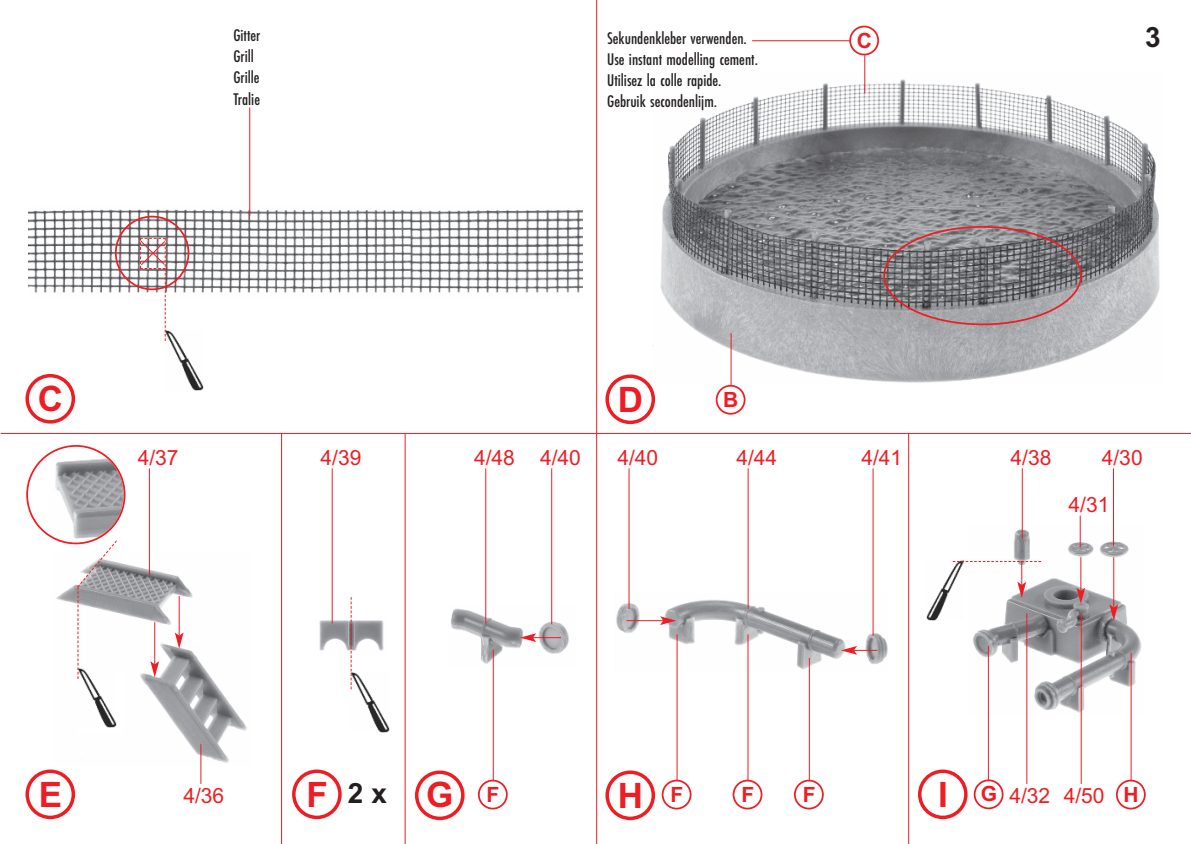
<style>
.page{position:relative;width:1191px;height:844px;background:#fff}
.page>*{position:absolute;margin:0;border:0;box-sizing:border-box;transform-origin:0 0}
.t1{font:700 35px "Arial";color:#ee1d23}
.t2{font:700 28px "Arial";color:#231f20}
.t3{font:21px "Arial";color:#ee1d23}
.t4{font:700 21px "Arial";color:#ee1d23}
.t5{font:17.5px/21px "Futura EF Medium Con";color:#231f20}
.s1{font-size:21px}
</style>
<div class="page">
<hr style="left:596px;top:0;width:1px;height:843px;background:#ee1d23">
<hr style="left:281px;top:434px;width:1px;height:409px;background:#ee1d23">
<hr style="left:405px;top:434px;width:1px;height:409px;background:#ee1d23">
<hr style="left:908px;top:434px;width:1px;height:409px;background:#ee1d23">
<hr style="left:1px;top:433px;width:1190px;height:1px;background:#ee1d23">
<img style="left:652px;top:73px;width:508px;height:311px">
<img style="left:29px;top:206px;width:553px;height:87px">
<img style="left:77px;top:553px;width:170px;height:212px">
<img style="left:319px;top:617px;width:65px;height:37px">
<img style="left:351px;top:672px;width:39px;height:60px">
<img style="left:451px;top:605px;width:118px;height:61px">
<img style="left:616px;top:593px;width:272px;height:79px">
<img style="left:973px;top:526px;width:169px;height:189px">
<svg style="left:883px;top:226px;width:198px;height:99px;background:#898184"></svg>
<svg style="left:25px;top:374px;width:50px;height:49px"></svg>
<svg style="left:605px;top:374px;width:50px;height:50px"></svg>
<svg style="left:715px;top:385px;width:30px;height:29px"></svg>
<svg style="left:849px;top:26px;width:30px;height:29px"></svg>
<svg style="left:25px;top:769px;width:50px;height:50px"></svg>
<svg style="left:292px;top:769px;width:50px;height:50px"></svg>
<svg style="left:415px;top:770px;width:49px;height:49px"></svg>
<svg style="left:605px;top:770px;width:50px;height:49px"></svg>
<svg style="left:918px;top:769px;width:49px;height:50px"></svg>
<svg style="left:478px;top:779px;width:30px;height:30px"></svg>
<svg style="left:973px;top:779px;width:30px;height:30px"></svg>
<svg style="left:1116px;top:779px;width:29px;height:30px"></svg>
<svg style="left:351px;top:597px;width:1px;height:92px"></svg>
<div style="left:78px;top:668px;width:45px;height:64px;background:#fff"></div>
<img style="left:78px;top:678px;width:39px;height:49px">
<svg style="left:26px;top:445px;width:99px;height:233px"></svg>
<img style="left:170px;top:341px;width:33px;height:49px">
<img style="left:926px;top:560px;width:38px;height:60px">
<hr style="left:249px;top:107px;width:1px;height:109px;background:#ee1d23">
<hr style="left:864px;top:55px;width:1px;height:38px;background:#ee1d23">
<hr style="left:730px;top:333px;width:1px;height:52px;background:#ee1d23">
<hr style="left:752px;top:40px;width:98px;height:1px;background:#ee1d23">
<hr style="left:149px;top:468px;width:1px;height:107px;background:#ee1d23">
<hr style="left:332px;top:468px;width:1px;height:155px;background:#ee1d23">
<hr style="left:485px;top:468px;width:1px;height:155px;background:#ee1d23">
<hr style="left:551px;top:468px;width:1px;height:156px;background:#ee1d23">
<hr style="left:493px;top:649px;width:1px;height:132px;background:#ee1d23">
<svg style="left:661px;top:779px;width:30px;height:30px"></svg>
<hr style="left:676px;top:634px;width:1px;height:147px;background:#ee1d23">
<svg style="left:732px;top:779px;width:30px;height:30px"></svg>
<hr style="left:747px;top:634px;width:1px;height:147px;background:#ee1d23">
<svg style="left:794px;top:779px;width:29px;height:30px"></svg>
<hr style="left:809px;top:657px;width:1px;height:124px;background:#ee1d23">
<hr style="left:988px;top:646px;width:1px;height:135px;background:#ee1d23">
<hr style="left:1130px;top:652px;width:1px;height:129px;background:#ee1d23">
<hr style="left:628px;top:468px;width:1px;height:140px;background:#ee1d23">
<hr style="left:747px;top:468px;width:1px;height:140px;background:#ee1d23">
<hr style="left:872px;top:468px;width:1px;height:168px;background:#ee1d23">
<hr style="left:1021px;top:468px;width:1px;height:70px;background:#ee1d23">
<hr style="left:1113px;top:468px;width:1px;height:78px;background:#ee1d23">
<hr style="left:1079px;top:515px;width:1px;height:32px;background:#ee1d23">
<hr style="left:200px;top:744px;width:1px;height:39px;background:#ee1d23">
<hr style="left:1080px;top:613px;width:1px;height:170px;background:#ee1d23">
<hr style="left:1026px;top:613px;width:1px;height:170px;background:#ee1d23">
<svg style="left:115px;top:216px;width:74px;height:125px"></svg>
<hr style="left:154px;top:622px;width:1px;height:42px;background:#ee1d23">
<svg style="left:150px;top:661px;width:9px;height:16px"></svg>
<hr style="left:179px;top:596px;width:1px;height:39px;background:#ee1d23">
<svg style="left:175px;top:632px;width:8px;height:16px"></svg>
<svg style="left:520px;top:633px;width:41px;height:9px"></svg>
<svg style="left:841px;top:645px;width:36px;height:9px"></svg>
<svg style="left:952px;top:561px;width:89px;height:36px"></svg>
<hr style="left:1080px;top:557px;width:1px;height:33px;background:#ee1d23">
<svg style="left:1076px;top:587px;width:9px;height:16px"></svg>
<hr style="left:1113px;top:557px;width:1px;height:50px;background:#ee1d23">
<svg style="left:1109px;top:604px;width:9px;height:16px"></svg>
<hr style="left:626px;top:620px;width:37px;height:1px;background:#ee1d23">
<svg style="left:660px;top:616px;width:16px;height:9px"></svg>
<p class="t5" style="left:233px;top:26px;width:28px">Gitter<br>Grill<br>Grille<br>Tralie</p>
<p class="t5" style="left:607px;top:29px;width:152px">Sekundenkleber verwenden.<br>Use instant modelling cement.<br>Utilisez la colle rapide.<br>Gebruik secondenlijm.</p>
<p class="t4" style="left:857px;top:28px;width:17px">C</p>
<h1 class="t1" style="left:38px;top:378px;width:27px">C</h1>
<h1 class="t1" style="left:618px;top:379px;width:27px">D</h1>
<p class="t4" style="left:723px;top:387px;width:17px">B</p>
<h2 class="t2" style="left:1145px;top:21px;width:17px">3</h2>
<p class="t3" style="left:138px;top:445px;width:42px">4/37</p>
<p class="t3" style="left:320px;top:445px;width:42px">4/39</p>
<p class="t3" style="left:474px;top:445px;width:108px">4/48 4/40</p>
<p class="t3" style="left:617px;top:445px;width:42px">4/40</p>
<p class="t3" style="left:736px;top:445px;width:42px">4/44</p>
<p class="t3" style="left:861px;top:445px;width:42px">4/41</p>
<p class="t3" style="left:1010px;top:445px;width:42px">4/38</p>
<p class="t3" style="left:1101px;top:445px;width:42px">4/30</p>
<p class="t3" style="left:1068px;top:492px;width:42px">4/31</p>
<h1 class="t1" style="left:39px;top:774px;width:25px">E</h1>
<h1 class="t1" style="left:306px;top:774px;width:23px">F</h1>
<h1 class="t1" style="left:426px;top:774px;width:75px">G <sup>F</sup></h1>
<h1 class="t1" style="left:618px;top:775px;width:27px">H</h1>
<h1 class="t1" style="left:938px;top:773px;width:60px">I <span class="s1">G</span></h1>
<p class="t4" style="left:1123px;top:782px;width:17px">H</p>
<h2 class="t2" style="left:348px;top:776px;width:40px">2 x</h2>
<p class="t4" style="left:670px;top:781px;width:14px">F</p>
<p class="t4" style="left:741px;top:781px;width:14px">F</p>
<p class="t4" style="left:802px;top:781px;width:14px">F</p>
<p class="t3" style="left:183px;top:782px;width:42px">4/36</p>
<p class="t3" style="left:1009px;top:782px;width:97px">4/32 4/50</p>
</div>
